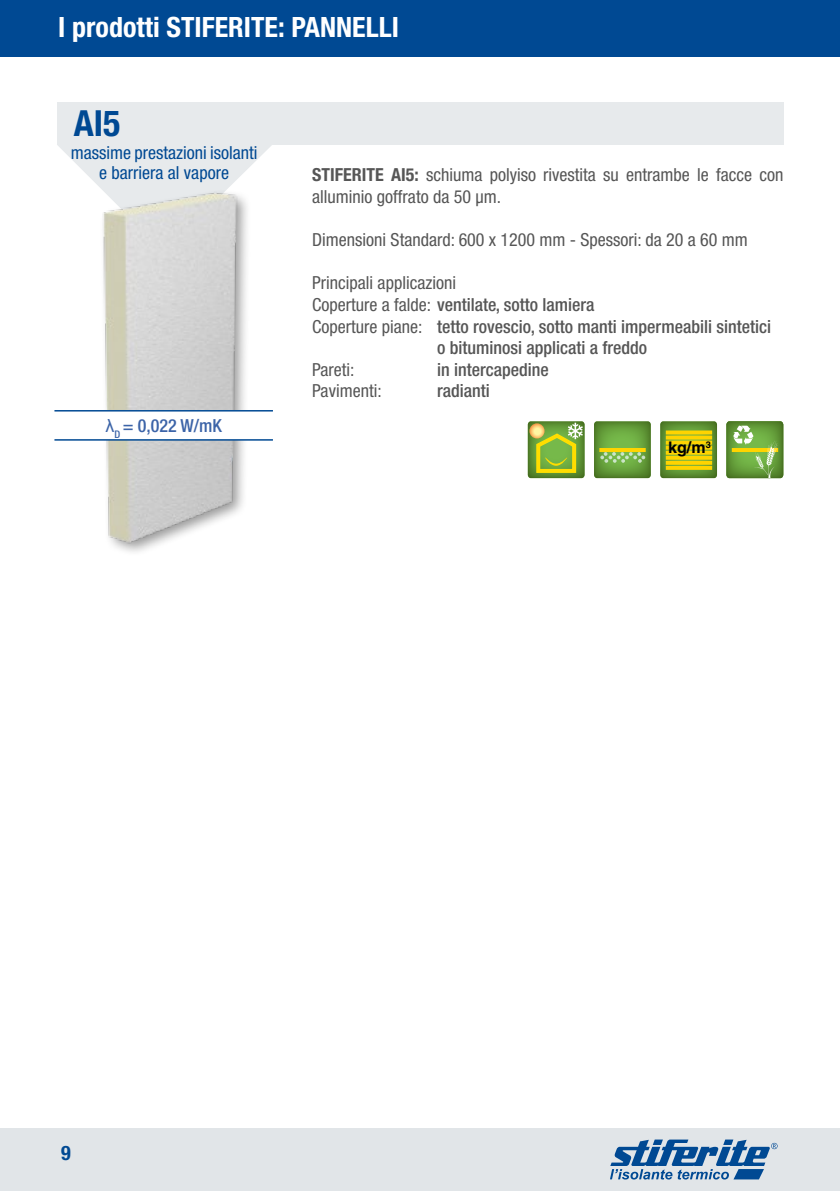
<style>
.page{position:relative;width:840px;height:1191px;background:#fff}
.page>*{position:absolute;margin:0;border:0;box-sizing:border-box;transform-origin:0 0}
.t1{font:700 condensed 36px "Helvetica Neue LT Pro";color:#004993}
.t2{font:700 condensed 28px "Helvetica Neue LT Pro";color:#fff}
.t3{font:700 condensed 20px "Helvetica Neue LT Pro";color:#004993}
.t4{font:condensed 18px/21.6px "Helvetica Neue LT Pro";color:#565656}
.t5{font:500 condensed 18px "Helvetica Neue LT Pro";color:#565656}
.t6{font:condensed 18px/20px "Helvetica Neue LT Pro";color:#004993;text-align:center}
.t7{font:500 condensed 18px "Helvetica Neue LT Pro";color:#3c64a8}
.t8{font:700 16px "Helvetica";color:#000}
.s1{font-family:"Arial";font-weight:400;font-stretch:normal}
.s2{font-weight:700}
.s3{font-weight:400}
</style>
<div class="page">
<div style="left:0;top:0;width:839px;height:57px;background:#004993"></div>
<div style="left:0;top:1128px;width:839px;height:63px;background:#e1e5e8"></div>
<svg style="left:610px;top:1139px;width:167px;height:40px"></svg>
<svg style="left:660px;top:421px;width:56px;height:57px;background:#6b962f"></svg>
<svg style="left:665px;top:451px;width:46px;height:4px"></svg>
<svg style="left:665px;top:440px;width:46px;height:4px"></svg>
<svg style="left:665px;top:435px;width:46px;height:4px"></svg>
<svg style="left:665px;top:430px;width:46px;height:4px"></svg>
<svg style="left:665px;top:466px;width:46px;height:4px"></svg>
<svg style="left:665px;top:461px;width:46px;height:4px"></svg>
<svg style="left:665px;top:456px;width:46px;height:4px"></svg>
<div style="left:665px;top:445px;width:46px;height:5px;background:#ffd400"></div>
<svg style="left:527px;top:421px;width:57px;height:57px"></svg>
<svg style="left:529px;top:423px;width:15px;height:15px"></svg>
<svg style="left:535px;top:423px;width:47px;height:50px;background:#9cbb3d"></svg>
<svg style="left:593px;top:421px;width:57px;height:57px;background:#659b3d"></svg>
<hr style="left:599px;top:448px;width:46px;height:4px;background:#ffd400">
<svg style="left:600px;top:452px;width:45px;height:11px"></svg>
<svg style="left:726px;top:421px;width:56px;height:57px"></svg>
<hr style="left:731px;top:448px;width:46px;height:4px;background:#7ca42f">
<svg style="left:732px;top:425px;width:45px;height:53px;background:#85b352"></svg>
<div style="left:57px;top:102px;width:725px;height:43px;background:#e7eaec"></div>
<svg style="left:58px;top:145px;width:214px;height:36px"></svg>
<img style="left:93px;top:181px;width:167px;height:371px">
<div style="left:54px;top:411px;width:219px;height:29px;background:#fff"></div>
<hr style="left:54px;top:410px;width:219px;height:1px;background:#004993">
<hr style="left:54px;top:439px;width:219px;height:1px;background:#004993">
<h2 class="t2" style="left:58px;top:10px;width:342px">I prodotti STIFERITE: PANNELLI</h2>
<h1 class="t1" style="left:74px;top:102px;width:48px">AI5</h1>
<p class="t6" style="left:71px;top:142px;width:188px">massime prestazioni isolanti e barriera al vapore</p>
<p class="t7" style="left:105px;top:415px;width:118px"><span class="s1">λ</span><sub>D</sub> = 0,022 W/mK</p>
<p class="t4" style="left:312px;top:164px;width:472px"><span class="s2">STIFERITE AI5:</span> schiuma polyiso rivestita su entrambe le facce con alluminio goffrato da 50 μm.</p>
<p class="t4" style="left:312px;top:229px;width:437px">Dimensioni Standard: 600 x 1200 mm - Spessori: da 20 a 60 mm</p>
<p class="t4" style="left:312px;top:272px;width:145px">Principali applicazioni</p>
<p class="t5" style="left:312px;top:294px;width:283px"><span class="s3">Coperture a falde:</span> ventilate, sotto lamiera</p>
<p class="t5" style="left:312px;top:315px;width:460px"><span class="s3">Coperture piane:</span> tetto rovescio, sotto manti impermeabili sintetici</p>
<p class="t5" style="left:437px;top:337px;width:211px">o bituminosi applicati a freddo</p>
<p class="t4" style="left:312px;top:358px;width:44px">Pareti:</p>
<p class="t5" style="left:437px;top:359px;width:113px">in intercapedine</p>
<p class="t4" style="left:312px;top:380px;width:71px">Pavimenti:</p>
<p class="t5" style="left:437px;top:380px;width:54px">radianti</p>
<p class="t8" style="left:668px;top:438px;width:44px">kg/m<sup>3</sup></p>
<p class="t3" style="left:61px;top:1141px;width:11px">9</p>
</div>
